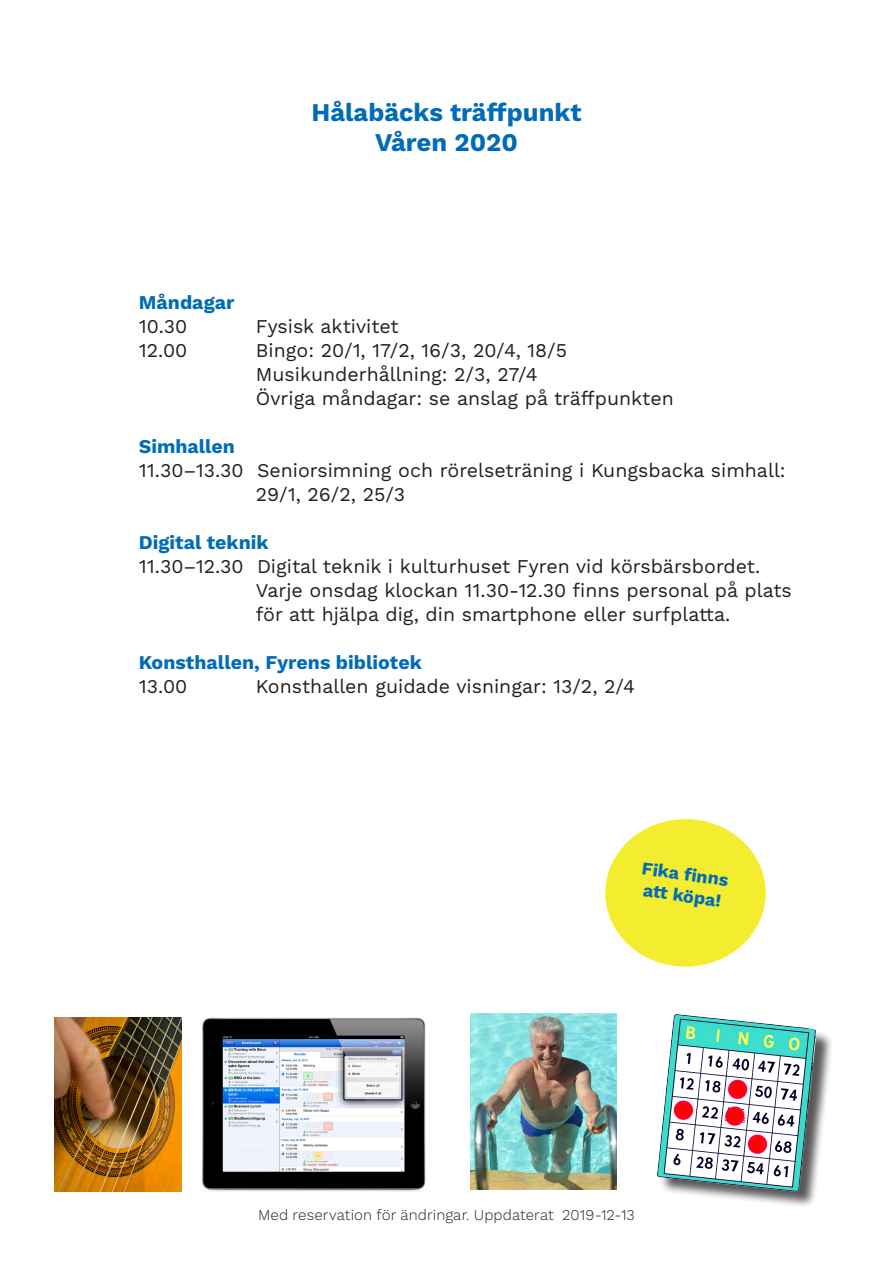
<style>
.page{position:relative;width:893px;height:1263px;background:#fff}
.page>*{position:absolute;margin:0;border:0;box-sizing:border-box;transform-origin:0 0}
.t1{font:700 25.5px/30.6px "Work Sans";color:#006cb7;text-align:center}
.t2{font:19.5px/24px "Work Sans";color:#231f20}
.t3{font:700 19.5px "Work Sans";color:#006cb7}
.t4{font:700 18px "Work Sans";color:#006cb7}
.Ingress{font:300 15px "Work Sans";letter-spacing:.005em;color:#231f20}
</style>
<div class="page">
<img style="left:470px;top:1013px;width:147px;height:176px">
<div style="left:605px;top:819px;width:161px;height:148px;background:#f4ed2f;border-radius:50%"></div>
<div style="left:660px;top:1017px;width:174px;height:192px;background:#231f20;opacity:.75"></div>
<img style="left:657px;top:1014px;width:159px;height:179px">
<img style="left:54px;top:1017px;width:128px;height:174px">
<img style="left:202px;top:1017px;width:223px;height:175px">
<p class="t1" style="left:312px;top:98px;width:271px">Hålabäcks träffpunkt<br>Våren 2020</p>
<p class="t3" style="left:139px;top:291px;width:97px">Måndagar</p>
<p class="t2" style="left:139px;top:315px;width:50px">10.30</p>
<p class="t2" style="left:256px;top:315px;width:144px">Fysisk aktivitet</p>
<p class="t2" style="left:139px;top:339px;width:50px">12.00</p>
<p class="t2" style="left:256px;top:339px;width:313px">Bingo: 20/1, 17/2, 16/3, 20/4, 18/5</p>
<p class="t2" style="left:256px;top:363px;width:283px">Musikunderhållning: 2/3, 27/4</p>
<p class="t2" style="left:256px;top:387px;width:419px">Övriga måndagar: se anslag på träffpunkten</p>
<p class="t3" style="left:139px;top:435px;width:98px">Simhallen</p>
<p class="t2" style="left:256px;top:459px;width:531px;text-indent:-117px">11.30–13.30 Seniorsimning och rörelseträning i Kungsbacka simhall:<br>29/1, 26/2, 25/3</p>
<p class="t3" style="left:139px;top:531px;width:131px">Digital teknik</p>
<p class="t2" style="left:139px;top:555px;width:623px">11.30–12.30 Digital teknik i kulturhuset Fyren vid körsbärsbordet.</p>
<p class="t2" style="left:256px;top:579px;width:537px">Varje onsdag klockan 11.30-12.30 finns personal på plats</p>
<p class="t2" style="left:256px;top:603px;width:476px">för att hjälpa dig, din smartphone eller surfplatta.</p>
<p class="t3" style="left:139px;top:651px;width:284px">Konsthallen, Fyrens bibliotek</p>
<p class="t2" style="left:139px;top:675px;width:50px">13.00</p>
<p class="t2" style="left:256px;top:675px;width:381px">Konsthallen guidade visningar: 13/2, 2/4</p>
<p class="t4" style="left:643px;top:858px;width:89px;rotate:8deg">Fika fi nns</p>
<p class="t4" style="left:645px;top:880px;width:80px;rotate:8deg">att köpa!</p>
<p class="Ingress" style="left:258px;top:1206px;width:378px">Med reservation för ändringar. Uppdaterat 2019-12-13</p>
</div>
